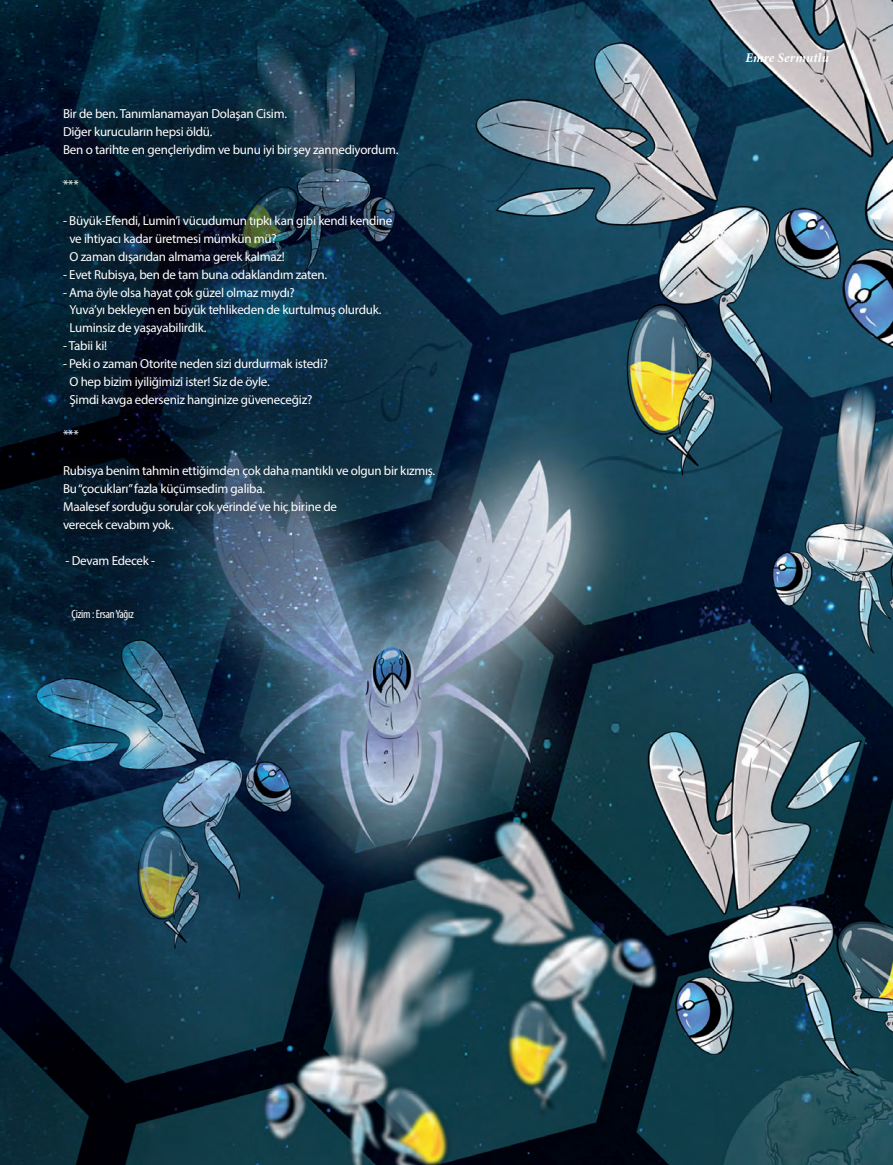
<style>
.page{position:relative;width:893px;height:1165px;background:#fff}
.page>*{position:absolute;margin:0;border:0;box-sizing:border-box;transform-origin:0 0}
.t1{font:italic 700 13.2px "Minion Pro";letter-spacing:.01em;color:#fff}
.t2{font:13.05px/17.9px "Myriad Pro";letter-spacing:-.02em;color:#fff}
.t3{font:condensed 12px "Myriad Pro";letter-spacing:-.02em;color:#fff}
</style>
<div class="page">
<img style="left:0;top:0;width:892px;height:1165px">
<svg style="left:46px;top:91px;width:404px;height:546px;background:#142e42"></svg>
<p class="t2" style="left:63px;top:104px;width:337px">Bir de ben. Tanımlanamayan Dolaşan Cisim.<br>Diğer kurucuların hepsi öldü.<br>Ben o tarihte en gençleriydim ve bunu iyi bir şey zannediyordum.</p>
<p class="t2" style="left:63px;top:176px;width:17px">***</p>
<p class="t2" style="left:69px;top:212px;width:324px;text-indent:-6px">- Büyük-Efendi, Lumin’i vücudumun tıpkı kan gibi kendi kendine ve ihtiyacı kadar üretmesi mümkün mü?<br>O zaman dışarıdan almama gerek kalmaz!</p>
<p class="t2" style="left:63px;top:265px;width:265px">- Evet Rubisya, ben de tam buna odaklandım zaten.</p>
<p class="t2" style="left:69px;top:283px;width:313px;text-indent:-6px">- Ama öyle olsa hayat çok güzel olmaz mıydı?<br>Yuva’yı bekleyen en büyük tehlikeden de kurtulmuş olurduk.<br>Luminsiz de yaşayabilirdik.</p>
<p class="t2" style="left:63px;top:337px;width:46px">- Tabii ki!</p>
<p class="t2" style="left:69px;top:354px;width:260px;text-indent:-6px">- Peki o zaman Otorite neden sizi durdurmak istedi?<br>O hep bizim iyiliğimizi ister! Siz de öyle.<br>Şimdi kavga ederseniz hanginize güveneceğiz?</p>
<p class="t2" style="left:63px;top:426px;width:17px">***</p>
<p class="t2" style="left:63px;top:462px;width:374px">Rubisya benim tahmin ettiğimden çok daha mantıklı ve olgun bir kızmış.<br>Bu “çocukları” fazla küçümsedim galiba.<br>Maalesef sorduğu sorular çok yerinde ve hiç birine de<br>verecek cevabım yok.</p>
<p class="t2" style="left:66px;top:551px;width:91px">- Devam Edecek -</p>
<p class="t3" style="left:72px;top:607px;width:64px">Çizim : Ersan Yağız</p>
<p class="t1" style="left:745px;top:48px;width:85px">Emre Sermutlu</p>
</div>
